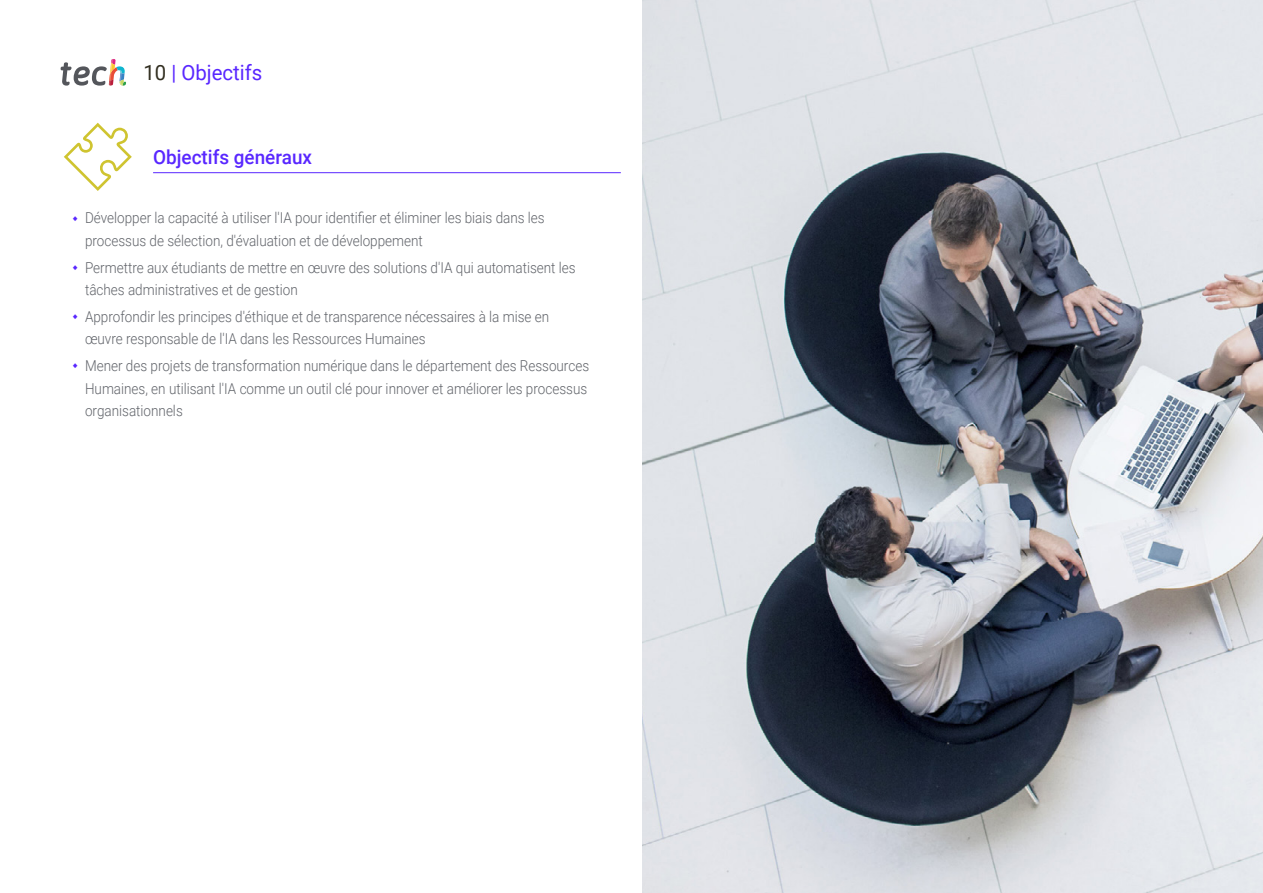
<style>
.page{position:relative;width:1263px;height:893px;background:#fff}
.page>*{position:absolute;margin:0;border:0;box-sizing:border-box;transform-origin:0 0}
.t1{font:21px "Roboto";color:#5927ff}
.t2{font:500 19.5px "Roboto";color:#5927ff}
.t3{font:300 15px/22.5px "Roboto";color:#61646a;scale:.9 1}
.s1{color:#312e20}
</style>
<div class="page">
<hr style="left:153px;top:172px;width:468px;height:1px;background:#5927ff">
<svg style="left:64px;top:123px;width:68px;height:68px"></svg>
<img style="left:642px;top:0;width:621px;height:893px">
<svg style="left:61px;top:59px;width:65px;height:27px"></svg>
<h1 class="t1" style="left:144px;top:57px;width:120px"><span class="s1">10</span> | Objectifs</h1>
<h2 class="t2" style="left:153px;top:144px;width:160px">Objectifs généraux</h2>
<p class="t3" style="left:85px;top:206px;width:512px">Développer la capacité à utiliser l'IA pour identifier et éliminer les biais dans les processus de sélection, d'évaluation et de développement</p>
<p class="t3" style="left:85px;top:255px;width:547px">Permettre aux étudiants de mettre en œuvre des solutions d'IA qui automatisent les tâches administratives et de gestion</p>
<p class="t3" style="left:85px;top:305px;width:517px">Approfondir les principes d'éthique et de transparence nécessaires à la mise en œuvre responsable de l'IA dans les Ressources Humaines</p>
<p class="t3" style="left:85px;top:354px;width:562px">Mener des projets de transformation numérique dans le département des Ressources<br>Humaines, en utilisant l'IA comme un outil clé pour innover et améliorer les processus organisationnels</p>
</div>
